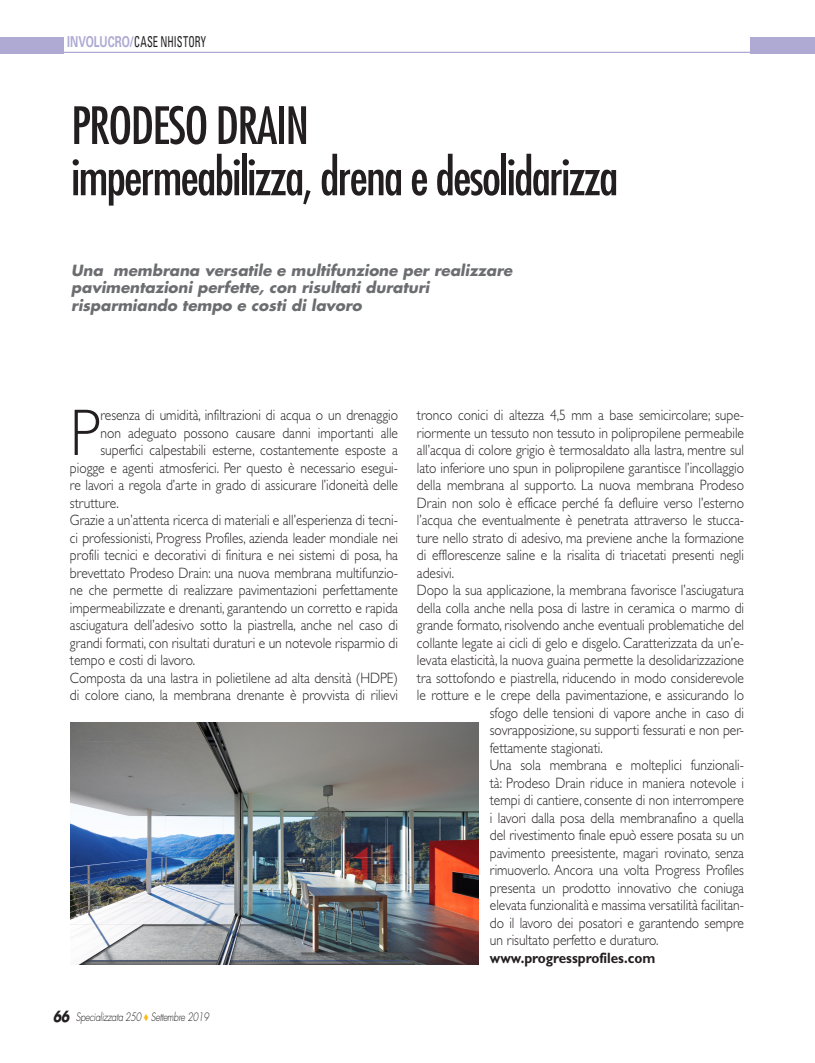
<style>
.page{position:relative;width:815px;height:1063px;background:#fff}
.page>*{position:absolute;margin:0;border:0;box-sizing:border-box;transform-origin:0 0}
.SPE_TESTO{font:300 66.38px "Gill Sans Std";color:#231f20;scale:.9 1}
.SPE_TITOLO{font:condensed 50px "Futura Std";letter-spacing:-.03em;color:#231f20}
.SPE_TESTO-2{font:300 15px/17.5px "Gill Sans Std";color:#231f20;text-align:justify;scale:.9 1}
.SPE_SOMMARIO{font:italic 700 15px/17.5px "Futura Std";color:#6c6d70}
.SPE_TESTO-3{font:700 15px "Gill Sans Std";color:#231f20;scale:.9 1}
.SPE_OCCHIELLO{font:condensed 15px "Univers LT Std";letter-spacing:.015em;color:#231f20;scale:.7 1}
.t1{font:italic 300 11.25px "Futura Std";letter-spacing:-.03em;color:#231f20;scale:.8 1}
.s1{font-weight:700;font-stretch:normal;color:#afaad3}
.s2{font-weight:700;font-size:15px}
.s3{color:#fcb814}
</style>
<div class="page">
<hr style="left:0;top:52px;width:815px;height:1px;background:#afaad3">
<div style="left:0;top:37px;width:64px;height:16px;background:#afaad3"></div>
<img style="left:71px;top:723px;width:407px;height:242px">
<div style="left:750px;top:37px;width:65px;height:16px;background:#afaad3"></div>
<p class="SPE_OCCHIELLO" style="left:67px;top:32px;width:200px"><span class="s1">INVOLUCRO/</span>CASE NHISTORY</p>
<p class="SPE_TITOLO" style="left:71px;top:96px;width:239px">PRODESO DRAIN</p>
<p class="SPE_TITOLO" style="left:71px;top:147px;width:549px">impermeabilizza, drena e desolidarizza</p>
<p class="SPE_SOMMARIO" style="left:71px;top:261px;width:443px">Una membrana versatile e multifunzione per realizzare pavimentazioni perfette, con risultati duraturi risparmiando tempo e costi di lavoro</p>
<p class="SPE_TESTO" style="left:70px;top:395px;width:35px">P</p>
<p class="SPE_TESTO-2" style="left:100px;top:406px;width:332px">resenza di umidità, infiltrazioni di acqua o un drenaggio</p>
<p class="SPE_TESTO-2" style="left:100px;top:424px;width:332px">non adeguato possono causare danni importanti alle</p>
<p class="SPE_TESTO-2" style="left:100px;top:441px;width:332px">superfici calpestabili esterne, costantemente esposte a</p>
<p class="SPE_TESTO-2" style="left:70px;top:459px;width:366px">piogge e agenti atmosferici. Per questo è necessario esegui-</p>
<p class="SPE_TESTO-2" style="left:70px;top:476px;width:366px">re lavori a regola d’arte in grado di assicurare l’idoneità delle</p>
<p class="SPE_TESTO-2" style="left:70px;top:494px;width:56px">strutture.</p>
<p class="SPE_TESTO-2" style="left:70px;top:511px;width:366px">Grazie a un’attenta ricerca di materiali e all’esperienza di tecni&shy;ci professionisti, Progress Profiles, azienda leader mondiale nei profili tecnici e decorativi di finitura e nei sistemi di posa, ha brevettato Prodeso Drain: una nuova membrana multifunzio&shy;ne che permette di realizzare pavimentazioni perfettamente impermeabilizzate e drenanti, garantendo un corretto e rapida asciugatura dell’adesivo sotto la piastrella, anche nel caso di grandi formati, con risultati duraturi e un notevole risparmio di tempo e costi di lavoro.</p>
<p class="SPE_TESTO-2" style="left:70px;top:669px;width:366px">Composta da una lastra in polietilene ad alta densità (HDPE) di colore ciano, la membrana drenante è provvista di rilievi</p>
<p class="t1" style="left:53px;top:1010px;width:196px"><span class="s2">66</span> Specializzata 250 <span class="s3">◆</span> Settembre 2019</p>
<p class="SPE_TESTO-2" style="left:417px;top:406px;width:365px">tronco conici di altezza 4,5 mm a base semicircolare; supe&shy;riormente un tessuto non tessuto in polipropilene permeabile all’acqua di colore grigio è termosaldato alla lastra, mentre sul lato inferiore uno spun in polipropilene garantisce l’incollaggio della membrana al supporto. La nuova membrana Prodeso Drain non solo è efficace perché fa defluire verso l’esterno l’acqua che eventualmente è penetrata attraverso le stucca&shy;ture nello strato di adesivo, ma previene anche la formazione di efflorescenze saline e la risalita di triacetati presenti negli adesivi.</p>
<p class="SPE_TESTO-2" style="left:417px;top:581px;width:365px">Dopo la sua applicazione, la membrana favorisce l’asciugatura</p>
<p class="SPE_TESTO-2" style="left:417px;top:599px;width:365px">della colla anche nella posa di lastre in ceramica o marmo di</p>
<p class="SPE_TESTO-2" style="left:417px;top:616px;width:365px">grande formato, risolvendo anche eventuali problematiche del</p>
<p class="SPE_TESTO-2" style="left:417px;top:634px;width:365px">collante legate ai cicli di gelo e disgelo. Caratterizzata da un’e-</p>
<p class="SPE_TESTO-2" style="left:417px;top:651px;width:365px">levata elasticità, la nuova guaina permette la desolidarizzazione</p>
<p class="SPE_TESTO-2" style="left:417px;top:669px;width:365px">tra sottofondo e piastrella, riducendo in modo considerevole</p>
<p class="SPE_TESTO-2" style="left:417px;top:686px;width:365px">le rotture e le crepe della pavimentazione, e assicurando lo</p>
<p class="SPE_TESTO-2" style="left:490px;top:704px;width:284px">sfogo delle tensioni di vapore anche in caso di</p>
<p class="SPE_TESTO-2" style="left:490px;top:721px;width:284px">sovrapposizione, su supporti fessurati e non per-</p>
<p class="SPE_TESTO-2" style="left:490px;top:739px;width:127px">fettamente stagionati.</p>
<p class="SPE_TESTO-2" style="left:490px;top:756px;width:284px">Una sola membrana e molteplici funzionali&shy;tà: Prodeso Drain riduce in maniera notevole i tempi di cantiere, consente di non interrompere i lavori dalla posa della membranafino a quella del rivestimento finale epuò essere posata su un pavimento preesistente, magari rovinato, senza rimuoverlo. Ancora una volta Progress Profiles presenta un prodotto innovativo che coniuga elevata funzionalità e massima versatilità facilitan&shy;do il lavoro dei posatori e garantendo sempre un risultato perfetto e duraturo.</p>
<p class="SPE_TESTO-3" style="left:490px;top:949px;width:185px">www.progressprofiles.com</p>
</div>
